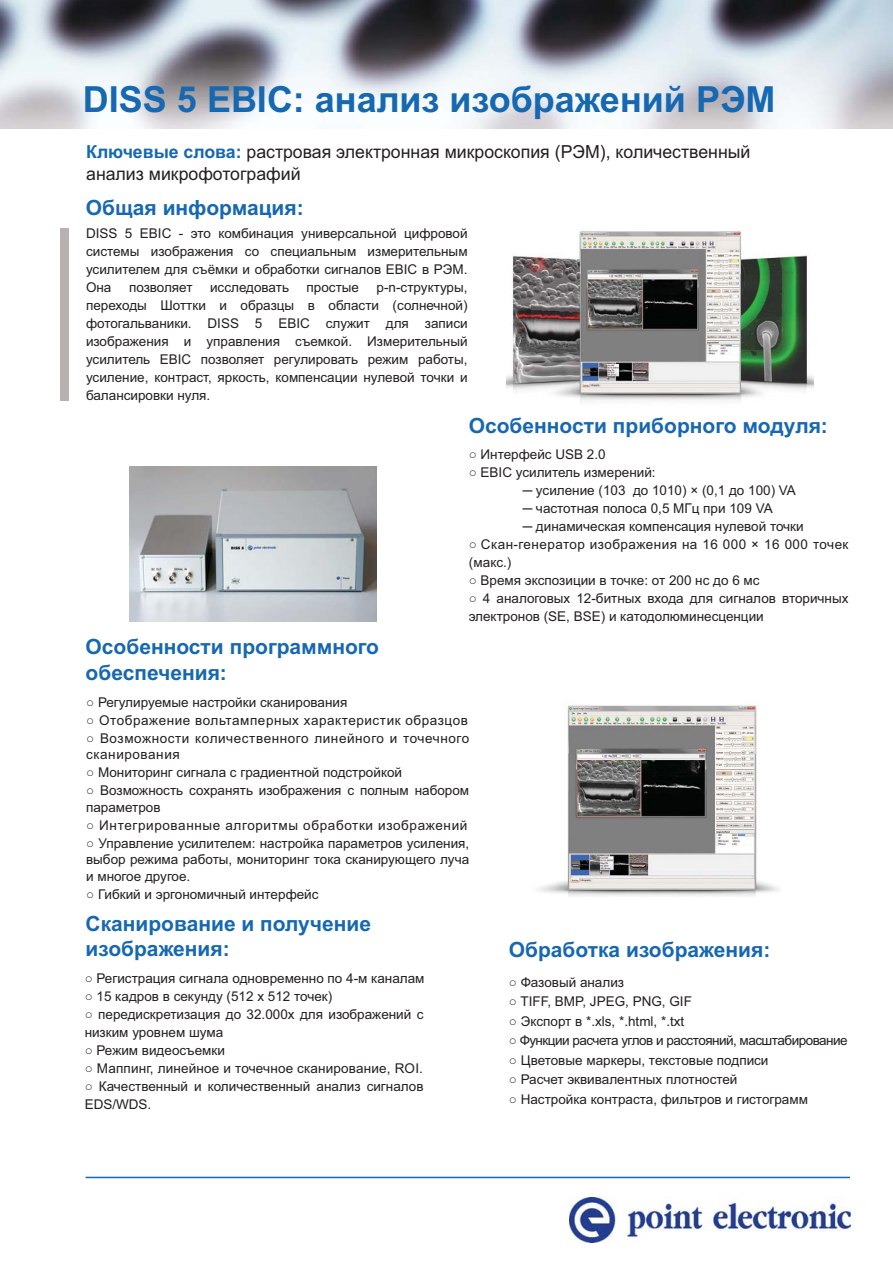
<style>
.page{position:relative;width:893px;height:1263px;background:#fff}
.page>*{position:absolute;margin:0;border:0;box-sizing:border-box;transform-origin:0 0}
.t1{font:700 36px "Arial";color:#1668b1}
.t2{font:700 21px/25.2px "Arial";color:#1668b1}
.t3{font:18px/21.6px "Arial";color:#231f20}
.t4{font:13.5px/18px "Arial";color:#231f20}
.t5{font:13.5px/16.5px "Arial";letter-spacing:.045em;color:#231f20}
.t6{font:13.5px/18px "Arial";letter-spacing:.035em;color:#231f20}
.t7{font:13.5px "Arial";letter-spacing:-.04em;color:#231f20}
.t8{font:13.5px "Arial";letter-spacing:.04em;color:#231f20}
.s1{font-weight:700;color:#1668b1}
</style>
<div class="page">
<img style="left:0;top:0;width:893px;height:129px">
<div style="left:60px;top:228px;width:9px;height:172px;background:#b7b2af"></div>
<hr style="left:86px;top:1177px;width:764px;height:1px;background:#1668b1">
<img style="left:506px;top:229px;width:307px;height:173px">
<img style="left:129px;top:467px;width:247px;height:154px">
<img style="left:539px;top:705px;width:240px;height:191px">
<img style="left:569px;top:1198px;width:281px;height:44px">
<h1 class="t1" style="left:83px;top:79px;width:694px">DISS 5 EBIC: анализ изображений РЭМ</h1>
<h3 class="t3" style="left:86px;top:141px;width:666px"><span class="s1">Ключевые слова:</span> растровая электронная микроскопия (РЭМ), количественный анализ микрофотографий</h3>
<h2 class="t2" style="left:86px;top:196px;width:220px">Общая информация:</h2>
<p class="t4" style="left:86px;top:224px;width:383px;text-align:justify">DISS 5 EBIC - это комбинация универсальной цифровой системы изображения со специальным измерительным усилителем для съёмки и обработки сигналов EBIC в РЭМ.<br>Она</p>
<p class="t4" style="left:86px;top:278px;width:383px;text-align:justify;text-indent:291px">p-n-структуры, переходы Шоттки и образцы в области (солнечной) фотогальваники. DISS 5 EBIC служит для записи изображения и управления съемкой. Измерительный усилитель EBIC позволяет регулировать режим работы, усиление, контраст, яркость, компенсации нулевой точки и балансировки нуля.</p>
<p class="t4" style="left:129px;top:278px;width:65px">позволяет</p>
<p class="t4" style="left:210px;top:278px;width:80px">исследовать</p>
<p class="t4" style="left:307px;top:278px;width:54px">простые</p>
<h2 class="t2" style="left:469px;top:413px;width:361px">Особенности приборного модуля:</h2>
<h2 class="t2" style="left:86px;top:635px;width:295px">Особенности программного обеспечения:</h2>
<p class="t4" style="left:469px;top:446px;width:138px">○ Интерфейс USB 2.0</p>
<p class="t4" style="left:523px;top:464px;width:282px;text-indent:-54px">○ EBIC усилитель измерений:<br>─ усиление (103 до 1010) × (0,1 до 100) VA ─ частотная полоса 0,5 МГц при 109 VA<br>─ динамическая компенсация нулевой точки</p>
<p class="t6" style="left:469px;top:536px;width:381px">○ Скан-генератор изображения на 16 000 × 16 000 точек (макс.)</p>
<p class="t4" style="left:469px;top:572px;width:292px">○ Время экспозиции в точке: от 200 нс до 6 мс</p>
<p class="t4" style="left:469px;top:590px;width:381px">○ 4 аналоговых 12-битных входа для сигналов вторичных электронов (SE, BSE) и катодолюминесценции</p>
<p class="t4" style="left:86px;top:693px;width:263px">○ Регулируемые настройки сканирования</p>
<p class="t8" style="left:86px;top:712px;width:383px">○ Отображение вольтамперных характеристик образцов</p>
<p class="t5" style="left:86px;top:730px;width:385px">○ Возможности количественного линейного и точечного сканирования</p>
<p class="t4" style="left:86px;top:764px;width:317px">○ Мониторинг сигнала с градиентной подстройкой</p>
<p class="t4" style="left:86px;top:782px;width:385px;line-height:16.5px">○ Возможность сохранять изображения с полным набором параметров</p>
<p class="t5" style="left:86px;top:817px;width:383px">○ Интегрированные алгоритмы обработки изображений</p>
<p class="t4" style="left:86px;top:835px;width:385px;line-height:16.5px;text-align:justify">○ Управление усилителем: настройка параметров усиления, выбор режима работы, мониторинг тока сканирующего луча и многое другое.</p>
<p class="t4" style="left:86px;top:885px;width:234px">○ Гибкий и эргономичный интерфейс</p>
<h2 class="t2" style="left:86px;top:911px;width:287px">Сканирование и получение изображения:</h2>
<p class="t4" style="left:85px;top:970px;width:341px">○ Регистрация сигнала одновременно по 4-м каналам</p>
<p class="t4" style="left:85px;top:988px;width:249px">○ 15 кадров в секунду (512 x 512 точек)</p>
<p class="t4" style="left:85px;top:1006px;width:340px">○ передискретизация до 32.000х для изображений с низким уровнем шума</p>
<p class="t4" style="left:85px;top:1042px;width:142px">○ Режим видеосъемки</p>
<p class="t4" style="left:85px;top:1060px;width:340px">○ Маппинг, линейное и точечное сканирование, ROI.</p>
<p class="t4" style="left:85px;top:1078px;width:340px">○ Качественный и количественный анализ сигналов<br>EDS/WDS.</p>
<h2 class="t2" style="left:509px;top:937px;width:263px">Обработка изображения:</h2>
<p class="t4" style="left:509px;top:973px;width:117px">○ Фазовый анализ</p>
<p class="t4" style="left:509px;top:993px;width:185px">○ TIFF, BMP, JPEG, PNG, GIF</p>
<p class="t4" style="left:509px;top:1012px;width:177px">○ Экспорт в *.xls, *.html, *.txt</p>
<p class="t7" style="left:509px;top:1033px;width:340px">○ Функции расчета углов и расстояний, масштабирование</p>
<p class="t4" style="left:509px;top:1051px;width:261px">○ Цветовые маркеры, текстовые подписи</p>
<p class="t4" style="left:509px;top:1071px;width:230px">○ Расчет эквивалентных плотностей</p>
<p class="t4" style="left:509px;top:1090px;width:301px">○ Настройка контраста, фильтров и гистограмм</p>
</div>
